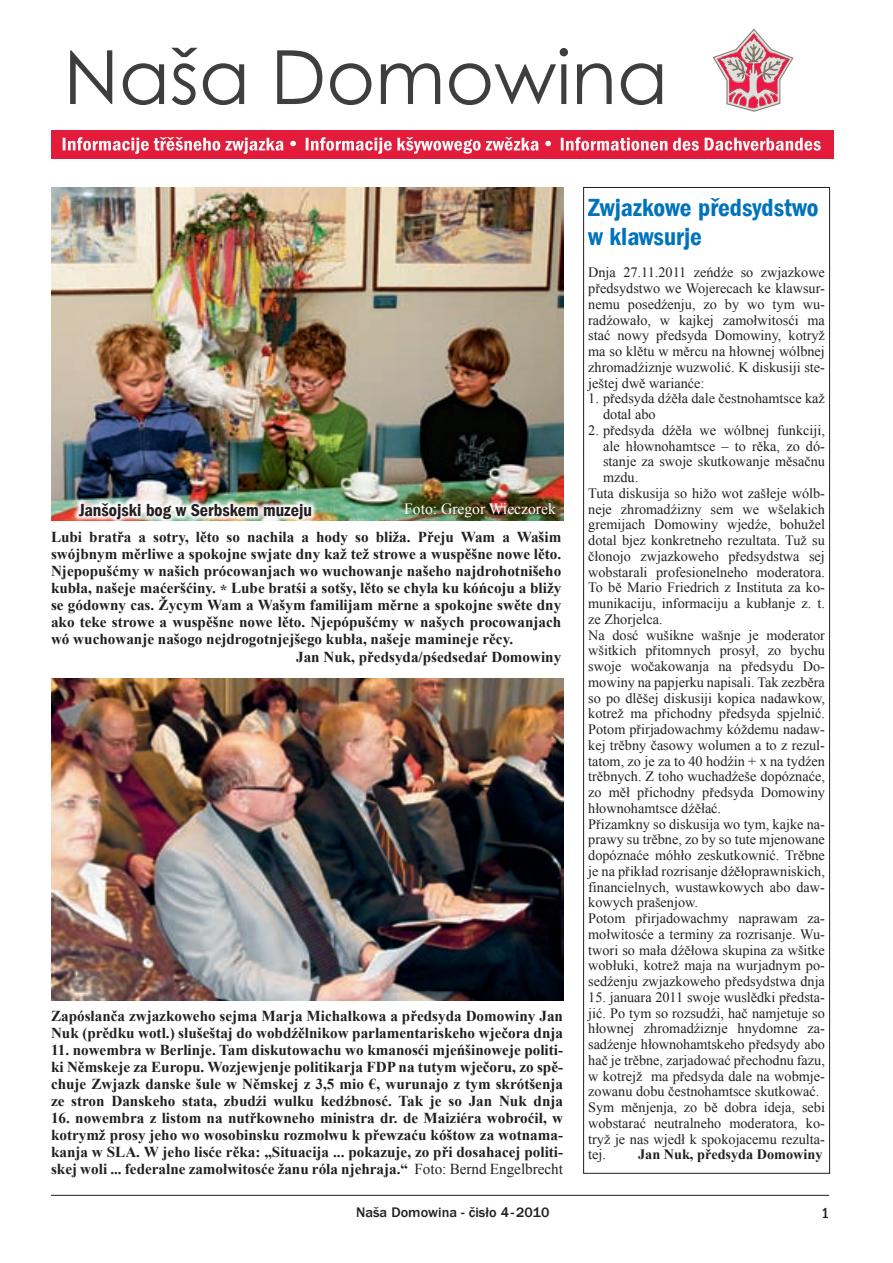
<style>
.page{position:relative;width:893px;height:1263px;background:#fff}
.page>*{position:absolute;margin:0;border:0;box-sizing:border-box;transform-origin:0 0}
.t1{font:25.5px/28.5px "Franklin Gothic LT Com Dm Cn";color:#0073bc}
.t2{font:18px "Franklin Gothic LT Com Dm Cn";color:#231f20}
.t3{font:15.6px "Times New Roman";color:#fff}
.t4{font:700 15.15px/17px "Times New Roman";color:#231f20;text-align:justify}
.t5{font:500 condensed 15px "Franklin Gothic LT Com";color:#231f20}
.t6{font:14.25px/15.8px "Times New Roman";color:#231f20}
.t7{font:500 14.25px "Franklin Gothic LT Com";color:#231f20}
.t8{font:700 14.25px "Times New Roman";color:#231f20}
.s1{font-weight:400}
</style>
<div class="page">
<hr style="left:51px;top:1195px;width:778px;height:1px;background:#231f20">
<div style="left:51px;top:130px;width:782px;height:29px;background:#e41c3b"></div>
<svg style="left:70px;top:48px;width:592px;height:57px"></svg>
<svg style="left:713px;top:29px;width:80px;height:83px"></svg>
<img style="left:718px;top:34px;width:73px;height:74px">
<svg style="left:561px;top:137px;width:260px;height:14px"></svg>
<svg style="left:545px;top:141px;width:6px;height:5px"></svg>
<svg style="left:306px;top:137px;width:232px;height:17px"></svg>
<svg style="left:290px;top:141px;width:6px;height:5px"></svg>
<svg style="left:63px;top:137px;width:220px;height:17px"></svg>
<div style="left:583px;top:187px;width:247px;height:987px;border:1px solid #231f20"></div>
<img style="left:51px;top:679px;width:512px;height:321px">
<img style="left:51px;top:187px;width:512px;height:334px">
<img style="left:72px;top:496px;width:245px;height:25px">
<p class="t2" style="left:79px;top:500px;width:234px">Janšojski bog w Serbskem muzeju</p>
<p class="t3" style="left:404px;top:499px;width:153px">Foto: Gregor Wieczorek</p>
<p class="t4" style="left:51px;top:528px;width:512px">Lubi bratřa a sotry, lěto so nachila a hody so bliža. Přeju Wam a Wašim</p>
<p class="t4" style="left:51px;top:545px;width:512px">swójbnym měrliwe a spokojne swjate dny kaž tež strowe a wuspěšne nowe lěto.</p>
<p class="t4" style="left:51px;top:562px;width:512px">Njepopušćmy w našich prócowanjach wo wuchowanje našeho najdrohotnišeho</p>
<p class="t4" style="left:51px;top:579px;width:512px">kubła, našeje maćeršćiny. * Lube bratśi a sotšy, lěto se chyla ku kóńcoju a bližy</p>
<p class="t4" style="left:51px;top:596px;width:512px">se gódowny cas. Žycym Wam a Wašym familijam měrne a spokojne swěte dny</p>
<p class="t4" style="left:51px;top:613px;width:512px">ako teke strowe a wuspěšne nowe lěto. Njepópušćmy w našych procowanjach</p>
<p class="t4" style="left:51px;top:630px;width:464px">wó wuchowanje našogo nejdrogotnjejšego kubła, našeje mamineje rěcy.</p>
<p class="t4" style="left:296px;top:648px;width:267px">Jan Nuk, předsyda/pśedsedaŕ Domowiny</p>
<p class="t4" style="left:51px;top:1007px;width:514px">Zapósłanča zwjazkoweho sejma Marja Michałkowa a předsyda Domowiny Jan<br>Nuk (prědku wotl.) słušeštaj do wobdźělnikow parlamentariskeho wječora dnja</p>
<p class="t4" style="left:51px;top:1041px;width:514px">11. nowembra w Berlinje. Tam diskutowachu wo kmanosći mjeńšinoweje politi&shy;ki Němskeje za Europu. Wozjewjenje politikarja FDP na tutym wječoru, zo spě&shy;chuje Zwjazk danske šule w Němskej z 3,5 mio €, wurunajo z tym skrótšenja ze stron Danskeho stata, zbudźi wulku kedźbnosć. Tak je so Jan Nuk dnja</p>
<p class="t4" style="left:51px;top:1109px;width:514px">16. nowembra z listom na nutřkowneho ministra dr. de Maiziéra wobroćił, w kotrymž prosy jeho wo wosobinsku rozmołwu k přewzaću kóštow za wotnama&shy;kanja w SLA. W jeho lisće rěka: „Situacija ... pokazuje, zo při dosahacej politi&shy;skej woli ... federalne zamołwitosće žanu róla njehraja.“ <span class="s1">Foto: Bernd Engelbrecht</span></p>
<h1 class="t1" style="left:588px;top:193px;width:232px">Zwjazkowe předsydstwo w klawsurje</h1>
<p class="t6" style="left:588px;top:265px;width:238px;text-align:justify">Dnja 27.11.2011 zeńdźe so zwjazkowe předsydstwo we Wojerecach ke klawsur&shy;nemu posedźenju, zo by wo tym wu&shy;radźowało, w kajkej zamołwitosći ma stać nowy předsyda Domowiny, kotryž ma so klětu w měrcu na hłownej wólbnej zhromadźiznje wuzwolić. K diskusiji ste&shy;ještej dwě warianće:</p>
<p class="t6" style="left:603px;top:391px;width:223px;text-indent:-15px">1. předsyda dźěła dale čestnohamtsce kaž dotal abo</p>
<p class="t6" style="left:588px;top:422px;width:238px">2. předsyda dźěła we wólbnej funkciji,</p>
<p class="t6" style="left:603px;top:438px;width:223px">ale hłownohamtsce – to rěka, zo dó-</p>
<p class="t6" style="left:603px;top:454px;width:223px">stanje za swoje skutkowanje měsačnu</p>
<p class="t6" style="left:603px;top:469px;width:37px">mzdu.</p>
<p class="t6" style="left:588px;top:485px;width:238px">Tuta diskusija so hižo wot zašłeje wólb-</p>
<p class="t6" style="left:588px;top:501px;width:238px">neje zhromadźizny sem we wšelakich</p>
<p class="t6" style="left:588px;top:517px;width:238px">gremijach Domowiny wjedźe, bohužel</p>
<p class="t6" style="left:588px;top:532px;width:238px">dotal bjez konkretneho rezultata. Tuž su</p>
<p class="t6" style="left:588px;top:548px;width:238px">čłonojo zwjazkoweho předsydstwa sej</p>
<p class="t6" style="left:588px;top:564px;width:238px">wobstarali profesionelneho moderatora.</p>
<p class="t6" style="left:588px;top:580px;width:238px">To bě Mario Friedrich z Instituta za ko-</p>
<p class="t6" style="left:588px;top:595px;width:238px">munikaciju, informaciju a kubłanje z. t.</p>
<p class="t6" style="left:588px;top:611px;width:76px">ze Zhorjelca.</p>
<p class="t6" style="left:588px;top:627px;width:238px">Na dosć wušikne wašnje je moderator</p>
<p class="t6" style="left:588px;top:643px;width:238px">wšitkich přitomnych prosył, zo bychu</p>
<p class="t6" style="left:588px;top:658px;width:238px">swoje wočakowanja na předsydu Do-</p>
<p class="t6" style="left:588px;top:674px;width:238px">mowiny na papjerku napisali. Tak zezběra</p>
<p class="t6" style="left:588px;top:690px;width:238px">so po dlěšej diskusiji kopica nadawkow,</p>
<p class="t6" style="left:588px;top:705px;width:238px">kotrež ma přichodny předsyda spjelnić.</p>
<p class="t6" style="left:588px;top:721px;width:238px">Potom přirjadowachmy kóždemu nadaw-</p>
<p class="t6" style="left:588px;top:737px;width:238px">kej trěbny časowy wolumen a to z rezul-</p>
<p class="t6" style="left:588px;top:753px;width:238px">tatom, zo je za to 40 hodźin + x na tydźen</p>
<p class="t6" style="left:588px;top:768px;width:238px">trěbnych. Z toho wuchadźeše dopóznaće,</p>
<p class="t6" style="left:588px;top:784px;width:238px">zo měł přichodny předsyda Domowiny</p>
<p class="t6" style="left:588px;top:800px;width:134px">hłownohamtsce dźěłać.</p>
<p class="t6" style="left:588px;top:816px;width:238px">Přizamkny so diskusija wo tym, kajke na-</p>
<p class="t6" style="left:588px;top:831px;width:238px">prawy su trěbne, zo by so tute mjenowane</p>
<p class="t6" style="left:588px;top:847px;width:238px">dopóznaće móhło zeskutkownić. Trěbne</p>
<p class="t6" style="left:588px;top:863px;width:238px">je na přikład rozrisanje dźěłoprawniskich,</p>
<p class="t6" style="left:588px;top:879px;width:238px">financielnych, wustawkowych abo daw-</p>
<p class="t6" style="left:588px;top:894px;width:111px">kowych prašenjow.</p>
<p class="t6" style="left:588px;top:910px;width:238px">Potom přirjadowachmy naprawam za-</p>
<p class="t6" style="left:588px;top:926px;width:238px">mołwitosće a terminy za rozrisanje. Wu-</p>
<p class="t6" style="left:588px;top:942px;width:238px">twori so mała dźěłowa skupina za wšitke</p>
<p class="t6" style="left:588px;top:957px;width:238px">wobłuki, kotrež maja na wurjadnym po-</p>
<p class="t6" style="left:588px;top:973px;width:238px">sedźenju zwjazkoweho předsydstwa dnja</p>
<p class="t6" style="left:588px;top:989px;width:238px">15. januara 2011 swoje wuslědki předsta&shy;jić. Po tym so rozsudźi, hač namjetuje so hłownej zhromadźiznje hnydomne za&shy;sadźenje hłownohamtskeho předsydy abo hač je trěbne, zarjadować přechodnu fazu, w kotrejž ma předsyda dale na wobmje&shy;zowanu dobu čestnohamtsce skutkować.<br>Sym měnjenja, zo bě dobra ideja, sebi wobstarać neutralneho moderatora, ko&shy;tryž je nas wjedł k spokojacemu rezulta&shy;tej.</p>
<p class="t8" style="left:638px;top:1145px;width:186px">Jan Nuk, předsyda Domowiny</p>
<p class="t7" style="left:356px;top:1205px;width:195px">Naša Domowina - čisło 4-2010</p>
<p class="t5" style="left:821px;top:1204px;width:9px">1</p>
</div>
